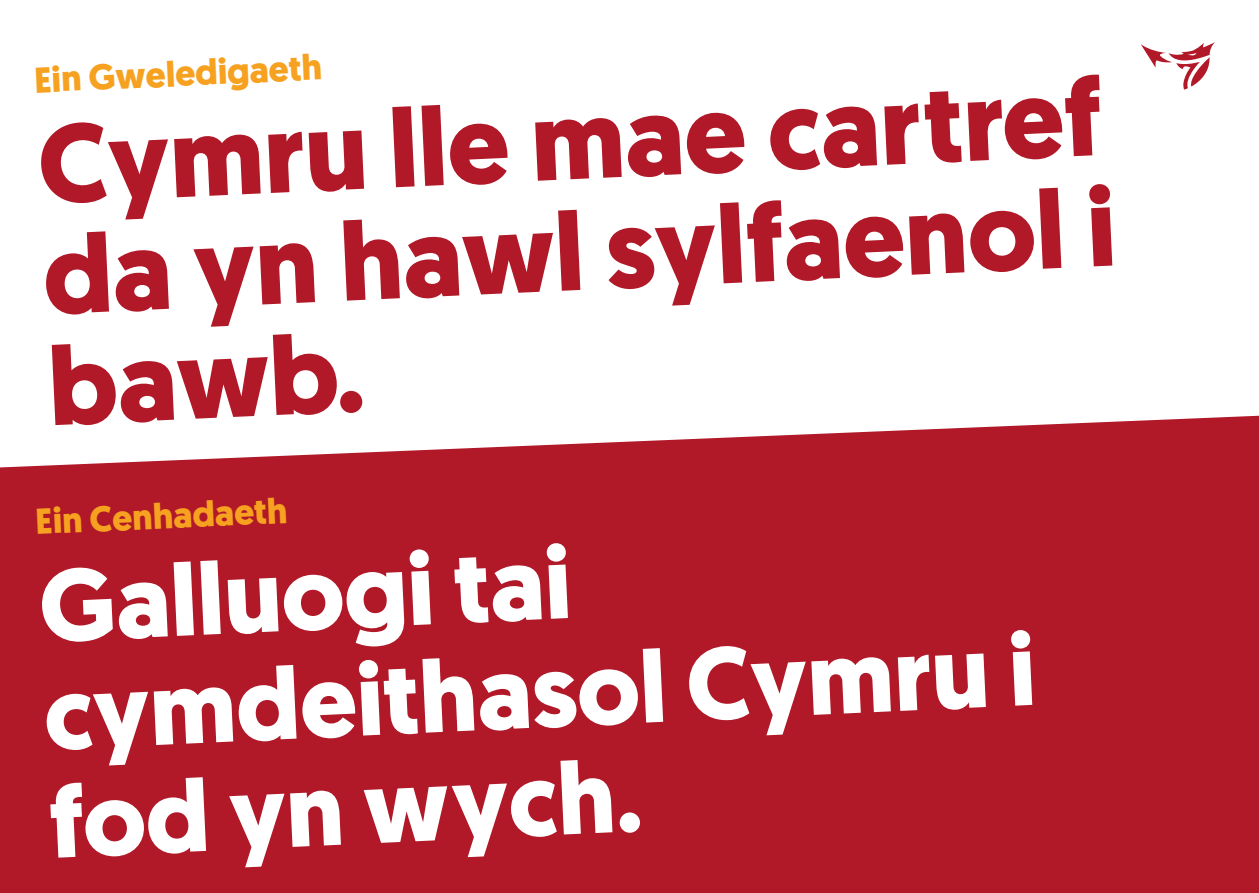
<style>
.page{position:relative;width:1259px;height:893px;background:#fff}
.page>*{position:absolute;margin:0;border:0;box-sizing:border-box;transform-origin:0 0}
.t1{font:700 111px/109.6px "Geomanist";color:#b11828;text-align:justify}
.t2{font:700 102px/108.1px "Geomanist";color:#fff}
.t3{font:700 36px "Geomanist";color:#f6a120}
</style>
<div class="page">
<svg style="left:1141px;top:42px;width:74px;height:48px"></svg>
<div style="left:0;top:416px;width:1259px;height:477px;background:#b11828"></div>
<p class="t3" style="left:33px;top:57px;width:289px;rotate:-3deg">Ein Gweledigaeth</p>
<p class="t1" style="left:34px;top:114px;width:1076px;rotate:-3deg">Cymru lle mae cartref da yn hawl sylfaenol i bawb.</p>
<p class="t3" style="left:34px;top:498px;width:254px;rotate:-3deg">Ein Cenhadaeth</p>
<p class="t2" style="left:35px;top:554px;width:994px;rotate:-3deg">Galluogi tai cymdeithasol Cymru i fod yn wych.</p>
</div>
